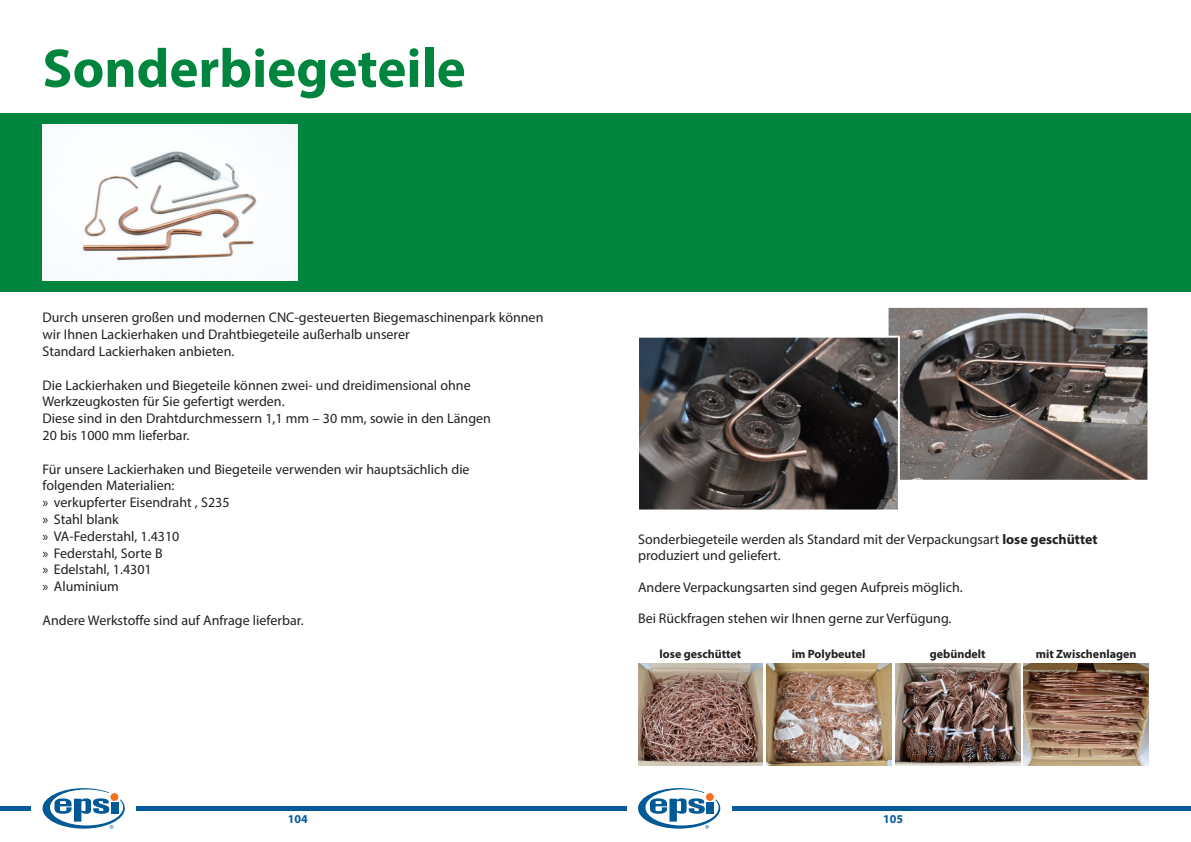
<style>
.page{position:relative;width:1191px;height:842px;background:#fff}
.page>*{position:absolute;margin:0;border:0;box-sizing:border-box;transform-origin:0 0}
.t1{font:700 55px "Myriad Pro";color:#00853e}
.t2{font:14px/16.8px "Myriad Pro";color:#221f1f}
.t3{font:700 12px "Myriad Pro";color:#221f1f}
.t4{font:700 12px "Myriad Pro";color:#055b9c}
.s1{font-weight:700}
</style>
<div class="page">
<svg style="left:43px;top:788px;width:82px;height:41px"></svg>
<div style="left:110px;top:793px;width:8px;height:8px;background:#f37120;border-radius:50%"></div>
<div style="left:0;top:806px;width:31px;height:5px;background:#055b9c"></div>
<div style="left:136px;top:806px;width:468px;height:5px;background:#055b9c"></div>
<svg style="left:638px;top:788px;width:82px;height:41px"></svg>
<div style="left:706px;top:793px;width:8px;height:8px;background:#f37120;border-radius:50%"></div>
<div style="left:587px;top:806px;width:39px;height:5px;background:#055b9c"></div>
<div style="left:731px;top:806px;width:460px;height:5px;background:#055b9c"></div>
<div style="left:0;top:113px;width:604px;height:179px;background:#00853e"></div>
<img style="left:43px;top:125px;width:255px;height:156px">
<div style="left:587px;top:113px;width:604px;height:179px;background:#00853e"></div>
<img style="left:638px;top:663px;width:125px;height:102px">
<img style="left:766px;top:663px;width:125px;height:102px">
<img style="left:895px;top:663px;width:125px;height:102px">
<img style="left:889px;top:309px;width:257px;height:170px">
<div style="left:886px;top:306px;width:263px;height:176px;border:2px solid #fff"></div>
<img style="left:640px;top:339px;width:257px;height:169px">
<div style="left:637px;top:336px;width:263px;height:175px;border:2px solid #fff"></div>
<img style="left:1023px;top:663px;width:125px;height:102px">
<h1 class="t1" style="left:43px;top:40px;width:425px">Sonderbiegeteile</h1>
<p class="t2" style="left:43px;top:310px;width:502px">Durch unseren großen und modernen CNC-gesteuerten Biegemaschinenpark können wir Ihnen Lackierhaken und Drahtbiegeteile außerhalb unserer<br>Standard Lackierhaken anbieten.</p>
<p class="t2" style="left:43px;top:377px;width:450px">Die Lackierhaken und Biegeteile können zwei- und dreidimensional ohne Werkzeugkosten für Sie gefertigt werden.<br>Diese sind in den Drahtdurchmessern 1,1 mm – 30 mm, sowie in den Längen 20 bis 1000 mm lieferbar.</p>
<p class="t2" style="left:43px;top:461px;width:428px">Für unsere Lackierhaken und Biegeteile verwenden wir hauptsächlich die folgenden Materialien:<br>» verkupferter Eisendraht , S235<br>» Stahl blank<br>» VA-Federstahl, 1.4310<br>» Federstahl, Sorte B<br>» Edelstahl, 1.4301<br>» Aluminium</p>
<p class="t2" style="left:43px;top:612px;width:262px">Andere Werkstoffe sind auf Anfrage lieferbar.</p>
<p class="t2" style="left:638px;top:532px;width:461px;line-height:15.8px">Sonderbiegeteile werden als Standard mit der Verpackungsart <span class="s1">lose geschüttet </span>produziert und geliefert.</p>
<p class="t2" style="left:638px;top:579px;width:326px">Andere Verpackungsarten sind gegen Aufpreis möglich.</p>
<p class="t2" style="left:638px;top:611px;width:315px">Bei Rückfragen stehen wir Ihnen gerne zur Verfügung.</p>
<p class="t3" style="left:659px;top:647px;width:83px">lose geschüttet</p>
<p class="t3" style="left:792px;top:647px;width:75px">im Polybeutel</p>
<p class="t3" style="left:930px;top:647px;width:57px">gebündelt</p>
<p class="t3" style="left:1035px;top:647px;width:102px">mit Zwischenlagen</p>
<p class="t4" style="left:288px;top:812px;width:21px">104</p>
<p class="t4" style="left:883px;top:812px;width:21px">105</p>
</div>
